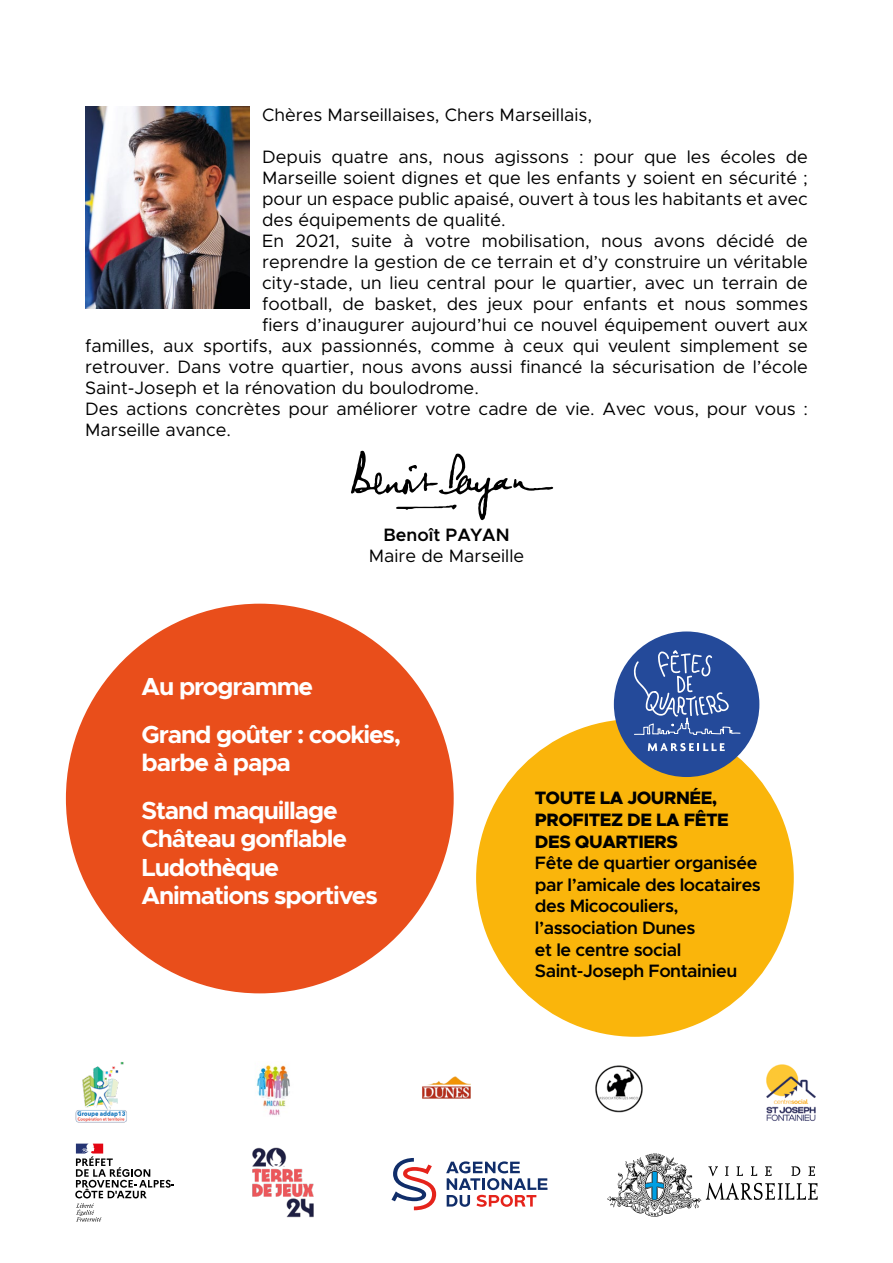
<style>
.page{position:relative;width:893px;height:1263px;background:#fff}
.page>*{position:absolute;margin:0;border:0;box-sizing:border-box;transform-origin:0 0}
.t1{font:700 24.75px/47.8px "Metropolis";letter-spacing:-.045em;color:#fff}
.t2{font:18px "Metropolis";color:#000}
.t3{font:600 18px/21.6px "Metropolis";letter-spacing:-.025em;color:#000}
.t4{font:800 18px/21.6px "Metropolis";letter-spacing:-.025em;color:#000}
.t5{font:600 18px "Metropolis";color:#000}
</style>
<div class="page">
<svg style="left:607px;top:1153px;width:211px;height:64px"></svg>
<svg style="left:446px;top:1161px;width:101px;height:46px"></svg>
<svg style="left:391px;top:1158px;width:45px;height:52px"></svg>
<svg style="left:75px;top:1143px;width:99px;height:78px"></svg>
<img style="left:252px;top:1147px;width:62px;height:71px">
<img style="left:85px;top:106px;width:164px;height:202px">
<svg style="left:351px;top:450px;width:202px;height:70px"></svg>
<img style="left:75px;top:1062px;width:52px;height:60px">
<img style="left:256px;top:1065px;width:34px;height:50px">
<img style="left:422px;top:1076px;width:49px;height:23px">
<img style="left:766px;top:1064px;width:50px;height:57px">
<img style="left:595px;top:1065px;width:48px;height:48px">
<div style="left:476px;top:719px;width:318px;height:318px;background:#fab50b;border-radius:50%"></div>
<div style="left:614px;top:631px;width:145px;height:146px;background:#244a9a;border-radius:50%"></div>
<svg style="left:648px;top:743px;width:77px;height:8px"></svg>
<svg style="left:633px;top:650px;width:108px;height:85px"></svg>
<div style="left:66px;top:604px;width:388px;height:389px;background:#e94e1b;border-radius:50%"></div>
<p class="t2" style="left:262px;top:103px;width:332px">Chères Marseillaises, Chers Marseillais,</p>
<p class="t2" style="left:262px;top:145px;width:547px">Depuis quatre ans, nous agissons : pour que les écoles de</p>
<p class="t2" style="left:262px;top:166px;width:547px">Marseille soient dignes et que les enfants y soient en sécurité ;</p>
<p class="t2" style="left:262px;top:187px;width:547px">pour un espace public apaisé, ouvert à tous les habitants et avec</p>
<p class="t2" style="left:262px;top:208px;width:245px">des équipements de qualité.</p>
<p class="t2" style="left:262px;top:229px;width:547px">En 2021, suite à votre mobilisation, nous avons décidé de</p>
<p class="t2" style="left:262px;top:250px;width:547px">reprendre la gestion de ce terrain et d’y construire un véritable</p>
<p class="t2" style="left:262px;top:271px;width:547px">city-stade, un lieu central pour le quartier, avec un terrain de</p>
<p class="t2" style="left:262px;top:292px;width:547px">football, de basket, des jeux pour enfants et nous sommes</p>
<p class="t2" style="left:262px;top:313px;width:547px">fiers d’inaugurer aujourd’hui ce nouvel équipement ouvert aux</p>
<p class="t2" style="left:85px;top:334px;width:724px">familles, aux sportifs, aux passionnés, comme à ceux qui veulent simplement se</p>
<p class="t2" style="left:85px;top:355px;width:724px">retrouver. Dans votre quartier, nous avons aussi financé la sécurisation de l’école</p>
<p class="t2" style="left:85px;top:376px;width:395px">Saint-Joseph et la rénovation du boulodrome.</p>
<p class="t2" style="left:85px;top:397px;width:724px">Des actions concrètes pour améliorer votre cadre de vie. Avec vous, pour vous :</p>
<p class="t2" style="left:85px;top:418px;width:148px">Marseille avance.</p>
<p class="t5" style="left:383px;top:523px;width:128px">Benoît PAYAN</p>
<p class="t2" style="left:369px;top:544px;width:157px">Maire de Marseille</p>
<h1 class="t1" style="left:142px;top:663px;width:261px">Au programme<br>Grand goûter : cookies,</h1>
<h1 class="t1" style="left:142px;top:739px;width:198px">barbe à papa<br>Stand maquillage</h1>
<h1 class="t1" style="left:142px;top:825px;width:238px;line-height:28.3px">Château gonflable<br>Ludothèque<br>Animations sportives</h1>
<p class="t4" style="left:535px;top:787px;width:195px">TOUTE LA JOURNÉE,<br>PROFITEZ DE LA FÊTE<br>DES QUARTIERS</p>
<p class="t3" style="left:535px;top:852px;width:227px">Fête de quartier organisée par l’amicale des locataires des Micocouliers, l’association Dunes<br>et le centre social<br>Saint-Joseph Fontainieu</p>
</div>
